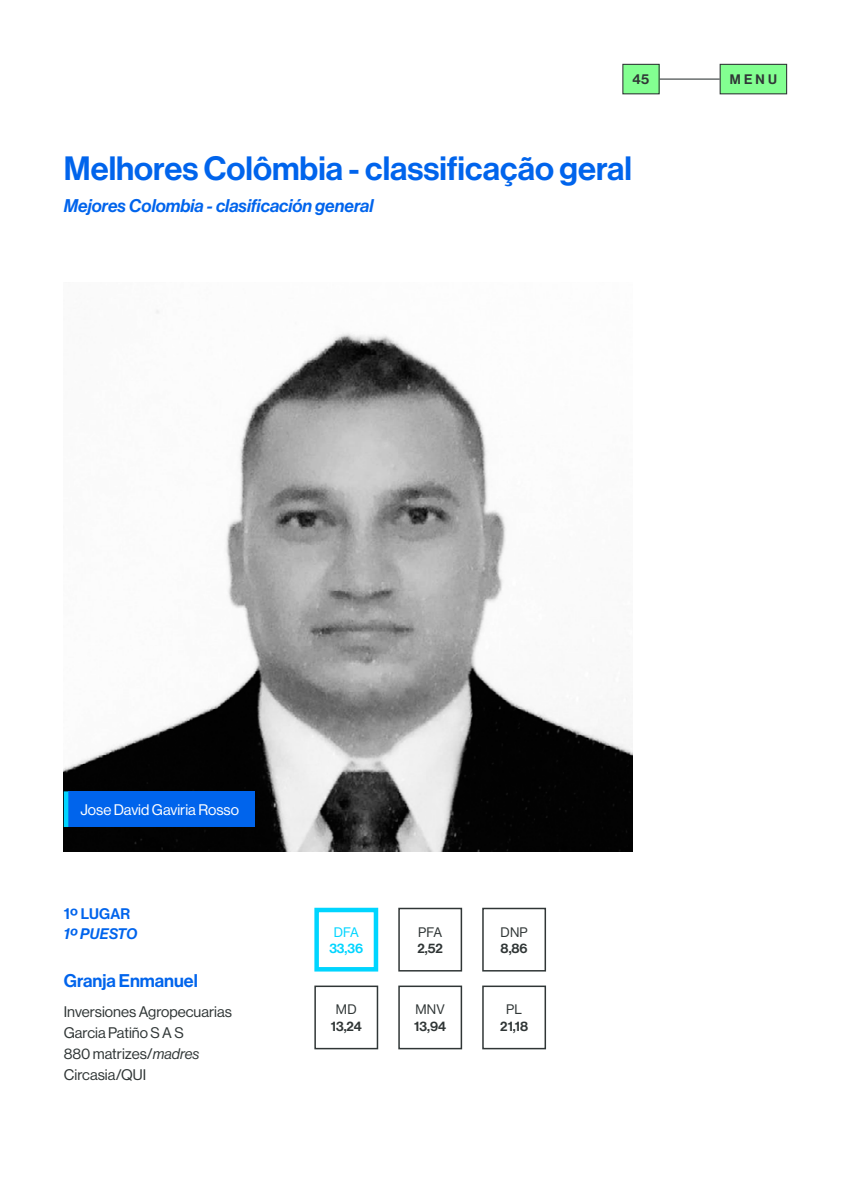
<style>
.page{position:relative;width:851px;height:1191px;background:#fff}
.page>*{position:absolute;margin:0;border:0;box-sizing:border-box;transform-origin:0 0}
.t1{font:33px "N Haas Grotesk DS Std 65 Md";color:#0064ec}
.t2{font:18px "N Haas Grotesk DS Std 66 Md It";color:#0064ec}
.t3{font:18px "N Haas Grotesk DS Std 65 Md";color:#0064ec}
.t4{font:15px/21px "N Haas Grotesk DS Std 55 Rg";color:#303636}
.t5{font:15px "N Haas Grotesk DS Std 55 Rg";color:#fff}
.t6{font:15px "N Haas Grotesk DS Std 66 Md It";letter-spacing:.01em;color:#0064ec}
.t7{font:15px "N Haas Grotesk DS Std 65 Md";letter-spacing:.015em;color:#0064ec}
.t8{font:13.5px "N Haas Grotesk DS Std 65 Md";letter-spacing:.24em;color:#303636}
.t9{font:13.5px "N Haas Grotesk DS Std 55 Rg";letter-spacing:.015em;color:#303636}
.t10{font:13.5px "N Haas Grotesk DS Std 65 Md";color:#00d5ff}
.t11{font:13.5px "N Haas Grotesk DS Std 55 Rg";color:#00d5ff}
.s1{font-family:"N Haas Grotesk DS Std 56 It"}
</style>
<div class="page">
<div style="left:720px;top:64px;width:66px;height:30px;background:#83ff91"></div>
<div style="left:719px;top:64px;width:68px;height:30px;border:1px solid #303636"></div>
<div style="left:622px;top:64px;width:37px;height:30px;background:#83ff91"></div>
<div style="left:622px;top:64px;width:37px;height:30px;border:1px solid #303636"></div>
<hr style="left:659px;top:79px;width:60px;height:1px;background:#303636">
<img style="left:64px;top:310px;width:568px;height:541px">
<div style="left:68px;top:791px;width:186px;height:36px;background:#0064ec"></div>
<hr style="left:64px;top:791px;width:4px;height:36px;background:#00d5ff">
<svg style="left:314px;top:907px;width:65px;height:65px"></svg>
<svg style="left:398px;top:907px;width:65px;height:65px"></svg>
<svg style="left:482px;top:907px;width:64px;height:65px"></svg>
<svg style="left:314px;top:985px;width:65px;height:65px"></svg>
<svg style="left:398px;top:985px;width:65px;height:65px"></svg>
<svg style="left:482px;top:985px;width:64px;height:65px"></svg>
<p class="t8" style="left:632px;top:72px;width:18px">45</p>
<p class="t8" style="left:729px;top:72px;width:49px">MENU</p>
<h1 class="t1" style="left:64px;top:149px;width:569px">Melhores Colômbia - classificação geral</h1>
<p class="t2" style="left:64px;top:196px;width:311px">Mejores Colombia - clasificación general</p>
<p class="t5" style="left:80px;top:801px;width:160px">Jose David Gaviria Rosso</p>
<p class="t7" style="left:64px;top:905px;width:68px">1º LUGAR</p>
<p class="t6" style="left:64px;top:925px;width:75px">1º PUESTO</p>
<p class="t3" style="left:64px;top:970px;width:135px">Granja Enmanuel</p>
<p class="t4" style="left:64px;top:1000px;width:169px">Inversiones Agropecuarias<br>Garcia Patiño S A S<br>880 matrizes/<span class="s1">madres<br></span>Circasia/QUI</p>
<p class="t11" style="left:334px;top:924px;width:26px">DFA</p>
<p class="t10" style="left:329px;top:940px;width:35px">33,36</p>
<p class="t9" style="left:336px;top:1002px;width:22px">MD</p>
<p class="t8" style="left:331px;top:1018px;width:33px">13,24</p>
<p class="t9" style="left:418px;top:924px;width:26px">PFA</p>
<p class="t8" style="left:417px;top:940px;width:27px">2,52</p>
<p class="t9" style="left:415px;top:1002px;width:31px">MNV</p>
<p class="t8" style="left:414px;top:1018px;width:33px">13,94</p>
<p class="t9" style="left:500px;top:924px;width:29px">DNP</p>
<p class="t8" style="left:500px;top:940px;width:29px">8,86</p>
<p class="t9" style="left:506px;top:1002px;width:17px">PL</p>
<p class="t8" style="left:500px;top:1018px;width:29px">21,18</p>
</div>
